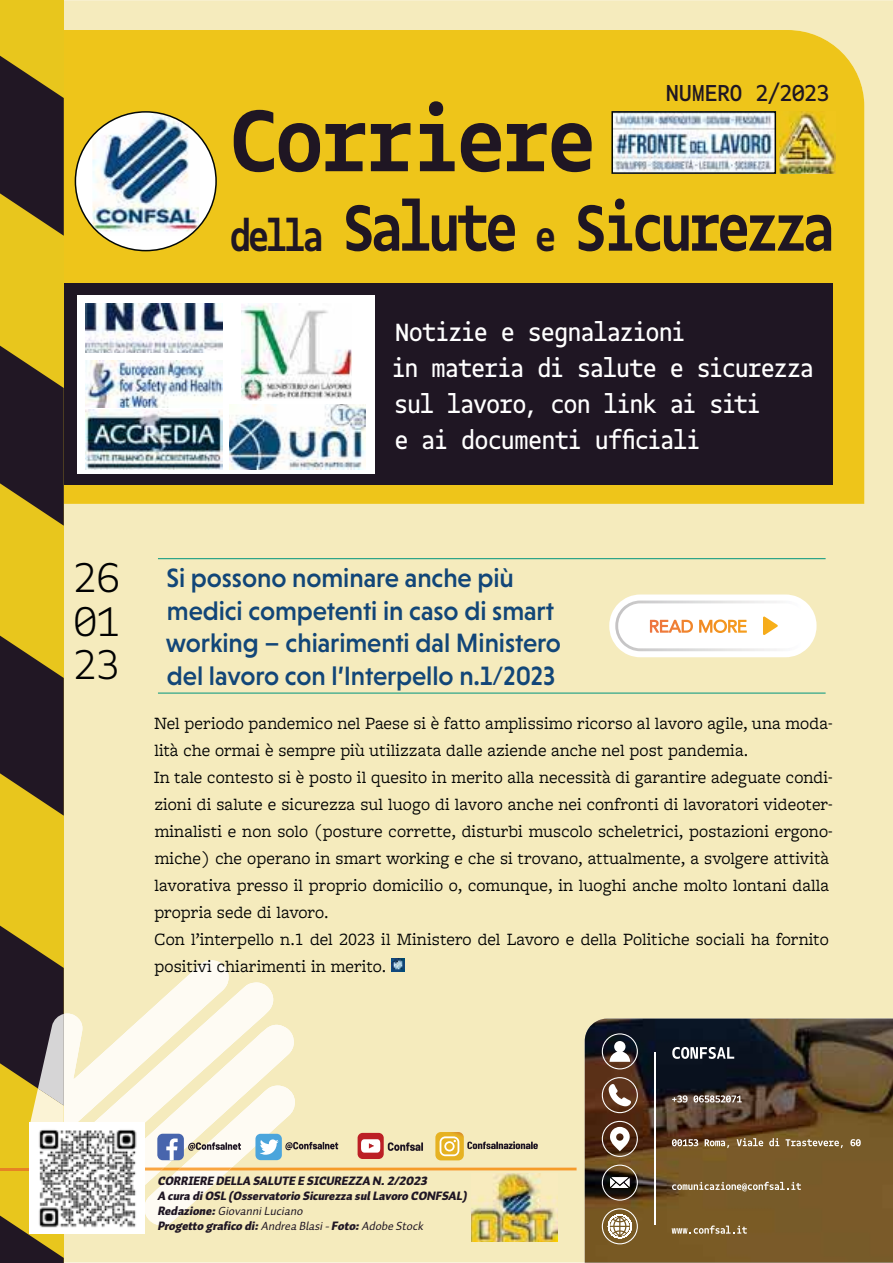
<style>
.page{position:relative;width:893px;height:1263px;background:#fff}
.page>*{position:absolute;margin:0;border:0;box-sizing:border-box;transform-origin:0 0}
.t1{font:700 94.5px "Gemeli Mono";letter-spacing:-.02em;color:#1f1623}
.t2{font:700 70.5px "Gemeli Mono";letter-spacing:-.05em;color:#1f1623;scale:.9 1}
.t3{font:300 45px/43.5px "Gemeli Mono";color:#010202;text-align:justify}
.t4{font:500 27px/32.4px "Niveau Grotesk";letter-spacing:-.005em;color:#124678}
.t5{font:27px/36px "Gemeli Mono";letter-spacing:-.015em;color:#fff}
.t6{font:25.05px "Gemeli Mono";color:#1f1623}
.t7{font:18px/27px "Freight Macro Pro";color:#010202}
.t8{font:italic 900 12px/15px "Auto Pro";color:#1f1623}
.s1{font-size:45px}
.s2{font-weight:400}
</style>
<div class="page">
<div style="left:64px;top:0;width:828px;height:1263px;background:#f5ebbd"></div>
<div style="left:64px;top:30px;width:800px;height:474px;background:#eec51a"></div>
<div style="left:0;top:283px;width:832px;height:202px;background:#1f1623"></div>
<div style="left:75px;top:112px;width:141px;height:139px;background:#fff;border-radius:50%"></div>
<img style="left:92px;top:112px;width:107px;height:123px">
<div style="left:0;top:0;width:64px;height:1263px;background:#e8c61d"></div>
<svg style="left:0;top:635px;width:64px;height:181px"></svg>
<svg style="left:0;top:345px;width:64px;height:181px"></svg>
<svg style="left:0;top:55px;width:64px;height:181px"></svg>
<img style="left:614px;top:114px;width:159px;height:57px">
<div style="left:611px;top:111px;width:165px;height:63px;border:2px solid #030806"></div>
<div style="left:77px;top:296px;width:297px;height:178px;background:#fff"></div>
<img style="left:86px;top:304px;width:136px;height:49px">
<img style="left:86px;top:410px;width:136px;height:59px">
<img style="left:86px;top:360px;width:136px;height:47px">
<img style="left:229px;top:404px;width:137px;height:65px">
<img style="left:241px;top:304px;width:110px;height:96px">
<svg style="left:0;top:865px;width:576px;height:398px"></svg>
<img style="left:30px;top:1122px;width:115px;height:111px">
<img style="left:584px;top:1019px;width:308px;height:244px">
<svg style="left:601px;top:1077px;width:37px;height:36px"></svg>
<svg style="left:601px;top:1165px;width:37px;height:36px"></svg>
<svg style="left:601px;top:1208px;width:37px;height:36px"></svg>
<svg style="left:601px;top:1033px;width:37px;height:36px"></svg>
<svg style="left:601px;top:1121px;width:37px;height:36px"></svg>
<hr style="left:654px;top:1053px;width:1px;height:172px;background:#fff">
<svg style="left:671px;top:1226px;width:75px;height:8px"></svg>
<svg style="left:672px;top:1095px;width:15px;height:8px"></svg>
<svg style="left:693px;top:1095px;width:48px;height:8px"></svg>
<svg style="left:672px;top:1047px;width:62px;height:12px"></svg>
<svg style="left:672px;top:1139px;width:26px;height:7px"></svg>
<svg style="left:704px;top:1139px;width:25px;height:9px"></svg>
<svg style="left:736px;top:1138px;width:27px;height:8px"></svg>
<svg style="left:769px;top:1138px;width:10px;height:8px"></svg>
<svg style="left:785px;top:1139px;width:57px;height:9px"></svg>
<svg style="left:850px;top:1139px;width:10px;height:7px"></svg>
<svg style="left:672px;top:1182px;width:128px;height:9px"></svg>
<img style="left:779px;top:111px;width:56px;height:63px">
<hr style="left:158px;top:558px;width:667px;height:1px;background:#00957d">
<hr style="left:158px;top:693px;width:667px;height:1px;background:#00957d">
<svg style="left:609px;top:595px;width:207px;height:62px"></svg>
<img style="left:391px;top:958px;width:13px;height:14px">
<h3 class="t6" style="left:666px;top:81px;width:164px">NUMERO 2/2023</h3>
<h1 class="t1" style="left:230px;top:83px;width:366px">Corriere</h1>
<h2 class="t2" style="left:230px;top:185px;width:673px"><span class="s1">della</span> Salute <span class="s1">e</span> Sicurezza</h2>
<h3 class="t5" style="left:392px;top:316px;width:423px">Notizie e segnalazioni<br>in materia di salute e sicurezza sul lavoro, con link ai siti<br>e ai documenti ufficiali</h3>
<h3 class="t3" style="left:74px;top:555px;width:46px">26<br>01<br>23</h3>
<h3 class="t4" style="left:166px;top:564px;width:397px">Si possono nominare anche più medici competenti in caso di smart working – chiarimenti dal Ministero del lavoro con l’Interpello n.1/2023</h3>
<p class="t7" style="left:154px;top:712px;width:680px">Nel periodo pandemico nel Paese si è fatto amplissimo ricorso al lavoro agile, una moda&shy;lità che ormai è sempre più utilizzata dalle aziende anche nel post pandemia.<br>In tale contesto si è posto il quesito in merito alla necessità di garantire adeguate condi&shy;zioni di salute e sicurezza sul luogo di lavoro anche nei confronti di lavoratori videoter&shy;minalisti e non solo (posture corrette, disturbi muscolo scheletrici, postazioni ergono&shy;miche) che operano in smart working e che si trovano, attualmente, a svolgere attività lavorativa presso il proprio domicilio o, comunque, in luoghi anche molto lontani dalla propria sede di lavoro.<br>Con l’interpello n.1 del 2023 il Ministero del Lavoro e della Politiche sociali ha fornito positivi chiarimenti in merito.</p>
<p class="t8" style="left:157px;top:1174px;width:313px">CORRIERE DELLA SALUTE E SICUREZZA N.2/2023<br>A cura diOSL (Osservatorio Sicurezza sulLavoro CONFSAL)<br>Redazione:<span class="s2">Giovanni Luciano<br></span>Progetto grafico di:<span class="s2">Andrea Blasi -</span> Foto:<span class="s2">Adobe Stock</span></p>
</div>
